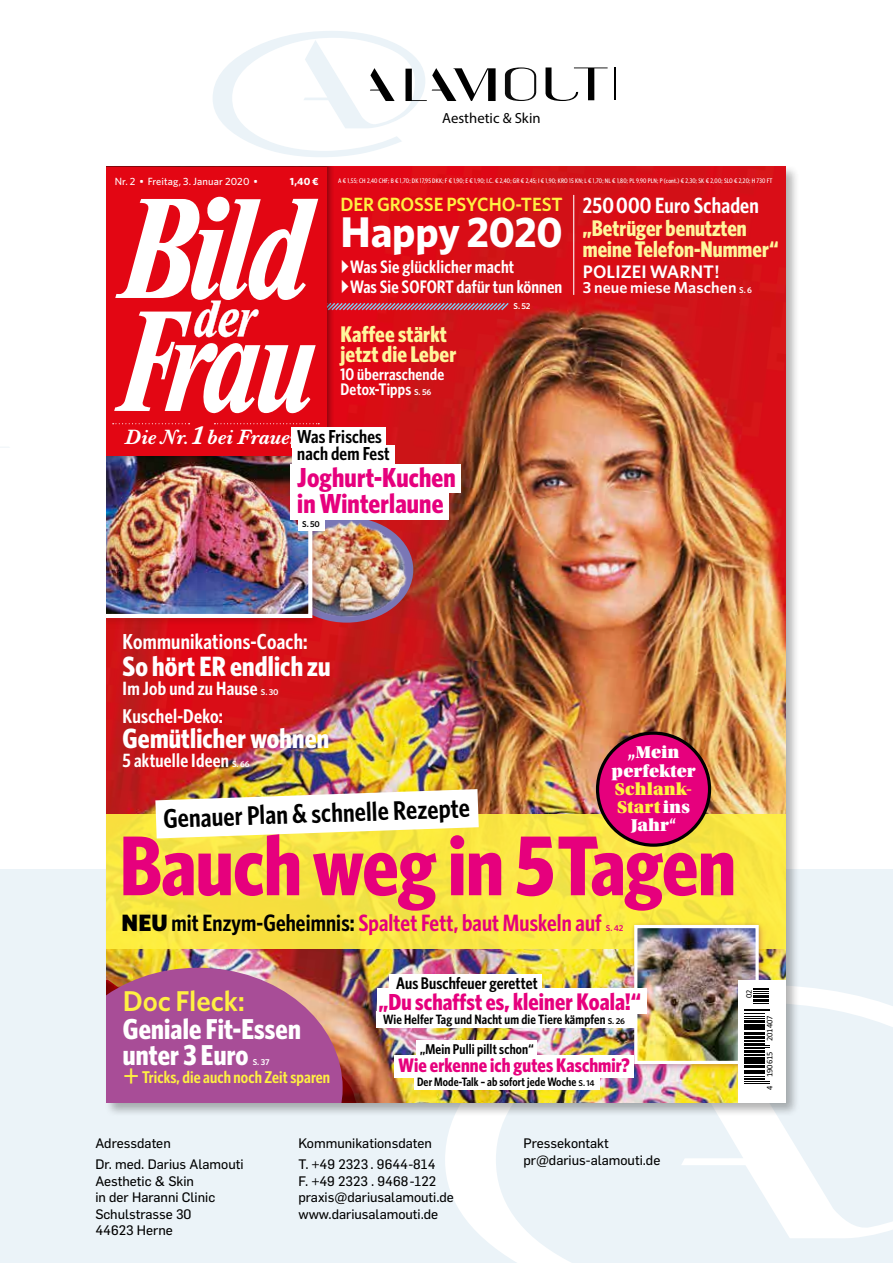
<style>
.page{position:relative;width:893px;height:1263px;background:#fff}
.page>*{position:absolute;margin:0;border:0;box-sizing:border-box;transform-origin:0 0}
.t1{font:700 85.05px "Whitney Condensed";letter-spacing:-.005em;color:#e6007d}
.t2{font:700 42.9px "Whitney";letter-spacing:-.01em;color:#fff}
.t3{font:700 28.8px/25.7px "Whitney Condensed";letter-spacing:.005em;color:#fff}
.t4{font:600 28.65px "Whitney";letter-spacing:-.005em;color:#fff042}
.t5{font:700 27.9px "Whitney Condensed";letter-spacing:.005em;color:#fff}
.t6{font:700 27.6px/26.7px "Whitney Condensed";letter-spacing:.005em;color:#e6007d}
.t7{font:600 27px "Whitney Condensed";color:#000}
.t8{font:600 23.7px "Whitney Condensed";letter-spacing:.005em;color:#e6007d}
.t9{font:700 23.25px "Whitney Condensed";letter-spacing:.005em;color:#e6007d}
.t10{font:700 22.65px/21px "Whitney Condensed";color:#fff69b}
.t11{font:600 22.05px "Whitney Condensed";letter-spacing:.01em;color:#fff}
.t12{font:600 21.75px "Whitney Condensed";letter-spacing:.01em;color:#fff}
.t13{font:italic 20.25px "Baskerville Book Pro Med";letter-spacing:.025em;color:#fff}
.t14{font:600 19.95px "Whitney Condensed";letter-spacing:.01em;color:#fff}
.t15{font:700 19.65px "Whitney Condensed";letter-spacing:.005em;color:#e6007d}
.t16{font:600 19.2px "Whitney Condensed";letter-spacing:.01em;color:#fff}
.t17{font:600 19.2px "Whitney";letter-spacing:-.005em;color:#fff042}
.t18{font:600 18.75px "Whitney Condensed";letter-spacing:.01em;color:#000}
.t19{font:600 18.15px/20.2px "Whitney Condensed";letter-spacing:.005em;color:#fff}
.t20{font:18.15px/18.1px "Utopia Std Black Headline";letter-spacing:.005em;color:#fff042;text-align:center}
.t21{font:18.15px/18.1px "Utopia Std Black Headline";letter-spacing:.005em;color:#fff;text-align:center}
.t22{font:600 18.15px "Whitney";letter-spacing:.005em;color:#fff}
.t23{font:600 17.1px "Whitney Condensed";letter-spacing:.005em;color:#fff042}
.t24{font:600 16.95px "Whitney Condensed";letter-spacing:.005em;color:#000}
.t25{font:600 16.8px/15px "Whitney Condensed";letter-spacing:.01em;color:#fff}
.t26{font:600 16.05px "Whitney";letter-spacing:.005em;color:#fff}
.t27{font:14.7px "Myriad Pro";color:#000}
.t28{font:600 14.25px "Whitney Condensed";letter-spacing:.01em;color:#000}
.t29{font:13.5px/16.5px "Flama Basic";color:#000}
.t30{font:600 13.5px "Whitney Condensed";letter-spacing:.01em;color:#000}
.t31{font:600 12.15px "Whitney Condensed";letter-spacing:.01em;color:#000}
.t32{font:500 10.5px "Whitney";letter-spacing:.015em;color:#fff}
.t33{font:700 10.5px "Whitney";color:#fff}
.t34{font:600 8.55px "Whitney";letter-spacing:-.005em;color:#fff}
.t35{font:8.55px "Calibri";color:#000}
.t36{font:600 8.55px "Whitney";color:#e6007d}
.t37{font:600 8.55px "Whitney";color:#000}
.t38{font:500 6.6px "Whitney Condensed";letter-spacing:.025em;color:#fff}
.s1{font-family:"Whitney";font-size:8.55px}
.s2{font-size:8.55px}
.s3{font-size:26.25px}
.s4{font-family:"Whitney Condensed";font-weight:600;font-style:normal;font-size:18.75px;color:#000}
.s5{color:#fff}
.s6{font-family:"Whitney";font-weight:900;color:#000}
.s7{color:#000}
.s8{font-weight:400;font-size:37.35px}
.s9{font-size:24px}
</style>
<div class="page">
<div style="left:0;top:870px;width:893px;height:393px;background:#ebf3f8"></div>
<svg style="left:445px;top:987px;width:448px;height:276px"></svg>
<hr style="left:614px;top:67px;width:1px;height:33px;background:#000">
<svg style="left:546px;top:67px;width:62px;height:34px"></svg>
<svg style="left:213px;top:31px;width:283px;height:126px"></svg>
<svg style="left:505px;top:67px;width:32px;height:34px"></svg>
<div style="left:104px;top:165px;width:696px;height:952px;background:#000;opacity:.3"></div>
<img style="left:106px;top:167px;width:680px;height:935px">
<svg style="left:106px;top:968px;width:260px;height:134px;background:#ad578b"></svg>
<img style="left:323px;top:618px;width:93px;height:9px">
<div style="left:106px;top:393px;width:214px;height:233px;background:#000;opacity:.15"></div>
<div style="left:106px;top:814px;width:680px;height:135px;background:#fae642"></div>
<img style="left:155px;top:789px;width:324px;height:49px">
<div style="left:597px;top:733px;width:112px;height:112px;background:#e6007d;border-radius:50%"></div>
<div style="left:596px;top:731px;width:115px;height:116px;border:3px solid #000;border-radius:50%"></div>
<hr style="left:573px;top:195px;width:1px;height:100px;background:#fff">
<div style="left:106px;top:167px;width:220px;height:288px;background:#e30613"></div>
<div style="left:629px;top:919px;width:140px;height:155px;background:#c7017f;opacity:.25"></div>
<div style="left:630px;top:921px;width:133px;height:147px;background:#000;opacity:.15"></div>
<img style="left:638px;top:929px;width:117px;height:131px">
<div style="left:634px;top:925px;width:125px;height:139px;border:3px solid #fff"></div>
<div style="left:738px;top:980px;width:48px;height:122px;background:#fff"></div>
<svg style="left:744px;top:1073px;width:25px;height:11px"></svg>
<hr style="left:744px;top:1070px;width:21px;height:2px;background:#000">
<hr style="left:744px;top:1066px;width:21px;height:2px;background:#000">
<svg style="left:744px;top:1043px;width:25px;height:23px"></svg>
<hr style="left:744px;top:1040px;width:21px;height:2px;background:#000">
<hr style="left:744px;top:1036px;width:21px;height:3px;background:#000">
<svg style="left:744px;top:1027px;width:21px;height:8px"></svg>
<hr style="left:744px;top:1024px;width:21px;height:2px;background:#000">
<hr style="left:744px;top:1020px;width:21px;height:2px;background:#000">
<svg style="left:744px;top:988px;width:25px;height:31px"></svg>
<div style="left:390px;top:974px;width:152px;height:20px;background:#fff"></div>
<div style="left:376px;top:1012px;width:259px;height:16px;background:#fff"></div>
<div style="left:377px;top:988px;width:269px;height:26px;background:#fff"></div>
<div style="left:416px;top:1041px;width:121px;height:18px;background:#fff"></div>
<div style="left:414px;top:1075px;width:185px;height:15px;background:#fff"></div>
<div style="left:394px;top:1055px;width:240px;height:22px;background:#fff"></div>
<img style="left:106px;top:196px;width:404px;height:422px">
<p class="t27" style="left:442px;top:109px;width:100px">Aesthetic &amp; Skin</p>
<p class="t32" style="left:115px;top:175px;width:145px">Nr. 2 • Freitag, 3. Januar 2020 •</p>
<p class="t33" style="left:290px;top:175px;width:30px">1,40 €</p>
<p class="t38" style="left:338px;top:176px;width:436px">A € 1,55; CH 2,40 CHF; B € 1,70; DK 17,95 DKK; F € 1,90; E € 1,90; I.C. € 2,40; GR € 2,45; I € 1,90; KRO 15 KN; L € 1,70; NL € 1,80; PL 9,90 PLN; P (cont.) € 2,30; SK € 2,00; SLO € 2,20; H 730 FT</p>
<h3 class="t17" style="left:340px;top:192px;width:224px">DER GROSSE PSYCHO-TEST</h3>
<h2 class="t2" style="left:340px;top:203px;width:224px">Happy 2020</h2>
<h3 class="t19" style="left:350px;top:255px;width:214px">Was Sie glücklicher macht<br>Was Sie SOFORT dafür tun können</h3>
<h3 class="t10" style="left:340px;top:323px;width:117px;line-height:20.2px">Kaffee stärkt jetzt die Leber</h3>
<p class="t25" style="left:340px;top:366px;width:105px">10 überraschende<br>Detox-Tipps <span class="s1">S. 56</span></p>
<p class="t34" style="left:513px;top:300px;width:19px">S. 52</p>
<h3 class="t11" style="left:583px;top:192px;width:178px">250 000 Euro Schaden</h3>
<h3 class="t10" style="left:583px;top:216px;width:197px">„Betrüger benutzten meine Telefon-Nummer“</h3>
<h3 class="t22" style="left:583px;top:260px;width:138px">POLIZEI WARNT!</h3>
<p class="t26" style="left:583px;top:277px;width:171px">3 neue miese Maschen <span class="s2">S. 6</span></p>
<h3 class="t13" style="left:124px;top:424px;width:259px">Die Nr. <span class="s3">1</span> bei Frauen<span class="s4">Was Frisches</span></h3>
<h3 class="t18" style="left:297px;top:442px;width:94px">nach dem Fest</h3>
<h3 class="t6" style="left:297px;top:463px;width:160px">Joghurt-Kuchen in Winterlaune</h3>
<p class="t37" style="left:302px;top:518px;width:19px">S. 50</p>
<h3 class="t12" style="left:123px;top:628px;width:186px">Kommunikations-Coach:</h3>
<h3 class="t5" style="left:123px;top:649px;width:209px">So hört ER endlich zu</h3>
<h3 class="t16" style="left:123px;top:677px;width:137px">Im Job und zu Hause</h3>
<p class="t34" style="left:261px;top:687px;width:19px">S. 30</p>
<h3 class="t14" style="left:123px;top:703px;width:102px">Kuschel-Deko:</h3>
<h3 class="t5" style="left:123px;top:720px;width:208px">Gemütlicher wohnen</h3>
<h3 class="t16" style="left:123px;top:748px;width:108px">5 aktuelle Ideen</h3>
<p class="t34" style="left:232px;top:758px;width:19px">S. 66</p>
<h3 class="t21" style="left:611px;top:744px;width:86px">„Mein perfekter</h3>
<h3 class="t20" style="left:615px;top:780px;width:78px">Schlank-<br>Start <span class="s5">ins<br>Jahr“</span></h3>
<h3 class="t7" style="left:163px;top:801px;width:308px;rotate:-2deg">Genauer Plan &amp; schnelle Rezepte</h3>
<h1 class="t1" style="left:120px;top:811px;width:617px">Bauch weg in 5 Tagen</h1>
<h3 class="t8" style="left:122px;top:908px;width:482px"><span class="s6">NEU</span> <span class="s7">mit Enzym-Geheimnis:</span> Spaltet Fett, baut Muskeln auf</h3>
<p class="t36" style="left:606px;top:922px;width:19px">S. 42</p>
<h3 class="t4" style="left:123px;top:982px;width:124px">Doc Fleck:</h3>
<h3 class="t3" style="left:123px;top:1015px;width:180px">Geniale Fit-Essen unter 3 Euro</h3>
<p class="t34" style="left:253px;top:1056px;width:18px">S. 37</p>
<p class="t23" style="left:123px;top:1066px;width:209px"><span class="s8">+</span> Tricks, die auch noch Zeit sparen</p>
<p class="t24" style="left:396px;top:972px;width:143px">Aus Buschfeuer gerettet</p>
<h3 class="t9" style="left:379px;top:987px;width:263px">„Du schaffst es, <span class="s9">kleiner Koala!“</span></h3>
<p class="t30" style="left:383px;top:1011px;width:244px">Wie Helfer Tag und Nacht um die Tiere kämpfen <span class="s1">S. 26</span></p>
<p class="t28" style="left:420px;top:1040px;width:115px">„Mein Pulli pillt schon“</p>
<h3 class="t15" style="left:399px;top:1053px;width:233px">Wie erkenne ich gutes Kaschmir?</h3>
<p class="t31" style="left:417px;top:1074px;width:179px">Der Mode-Talk – ab sofort jede Woche <span class="s1">S. 14</span></p>
<p class="t29" style="left:95px;top:1132px;width:150px;line-height:21px">Adressdaten<br>Dr. med. Darius Alamouti</p>
<p class="t29" style="left:95px;top:1172px;width:121px">Aesthetic &amp; Skin<br>in der Haranni Clinic<br>Schulstrasse 30<br>44623 Herne</p>
<p class="t29" style="left:298px;top:1132px;width:139px;line-height:21px">Kommunikationsdaten<br>T. +49 2323 . 9644-814</p>
<p class="t29" style="left:298px;top:1172px;width:157px">F. +49 2323 . 9468-122 praxis@dariusalamouti.de www.dariusalamouti.de</p>
<p class="t29" style="left:523px;top:1134px;width:138px">Pressekontakt pr@darius-alamouti.de</p>
<p class="t35" style="left:743px;top:998px;width:10px;rotate:-90deg">02</p>
<p class="t35" style="left:764px;top:1090px;width:76px;rotate:-90deg">4 190615 201407</p>
</div>
